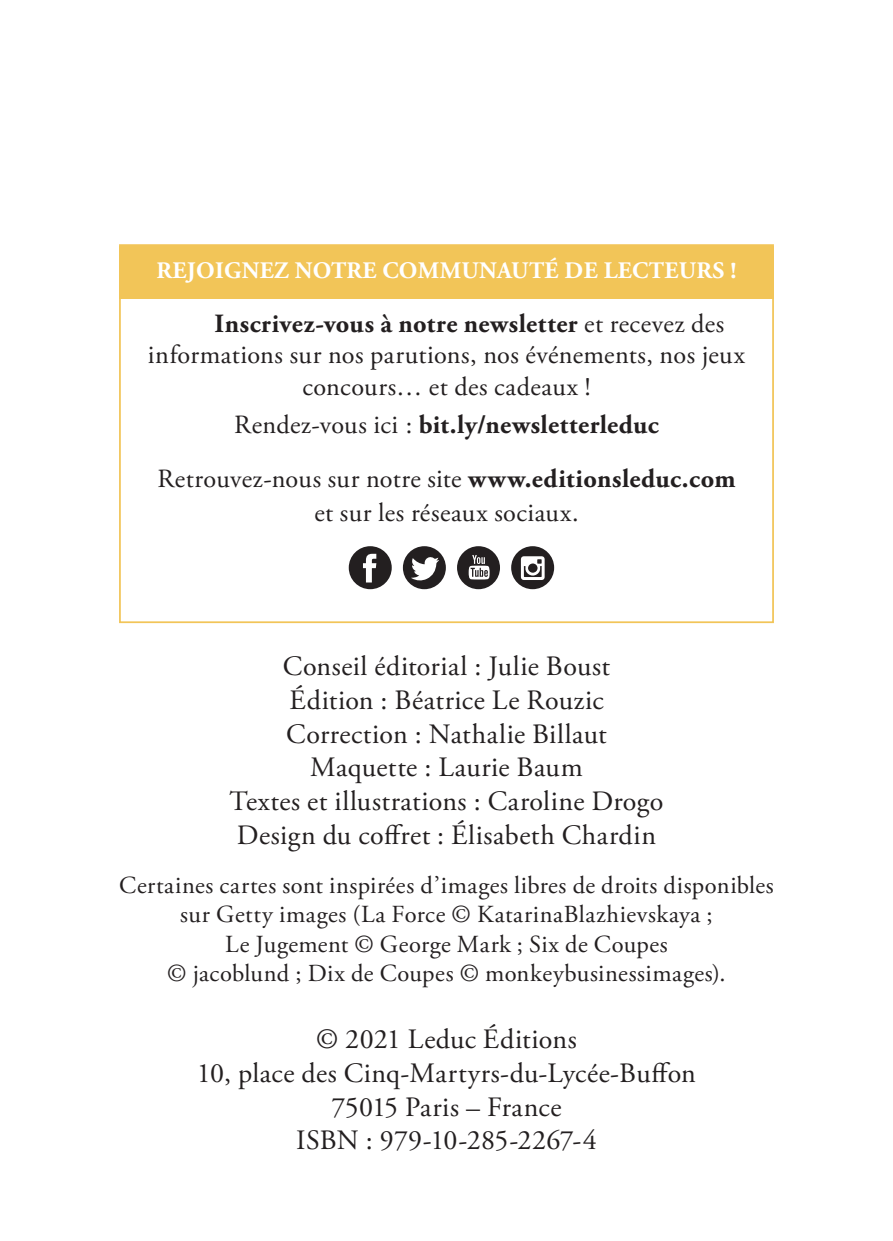
<style>
.page{position:relative;width:893px;height:1241px;background:#fff}
.page>*{position:absolute;margin:0;border:0;box-sizing:border-box;transform-origin:0 0}
.t1{font:28px/33.6px "Adobe Garamond Pro";letter-spacing:.015em;color:#231f20;text-align:center}
.t2{font:700 26.25px/53.9px "Adobe Garamond Pro";letter-spacing:.02em;color:#231f20;text-align:center}
.t3{font:26.25px "Adobe Garamond Pro";letter-spacing:.015em;color:#231f20}
.t4{font:24.5px/29.4px "Adobe Garamond Pro";letter-spacing:.02em;color:#231f20;text-align:center}
.t5{font:700 23.8px "Adobe Garamond Pro";letter-spacing:.015em;color:#fff}
.s1{font-weight:400}
</style>
<div class="page">
<div style="left:119px;top:246px;width:655px;height:52px;background:#f2c558"></div>
<div style="left:119px;top:244px;width:655px;height:379px;border:2px solid #f2c558"></div>
<div style="left:349px;top:546px;width:43px;height:43px;background:#231f20;border-radius:50%"></div>
<svg style="left:363px;top:553px;width:13px;height:29px"></svg>
<div style="left:403px;top:546px;width:43px;height:43px;background:#231f20;border-radius:50%"></div>
<div style="left:457px;top:546px;width:43px;height:43px;background:#231f20;border-radius:50%"></div>
<svg style="left:468px;top:555px;width:22px;height:24px"></svg>
<div style="left:511px;top:546px;width:43px;height:43px;background:#231f20;border-radius:50%"></div>
<svg style="left:411px;top:557px;width:28px;height:24px"></svg>
<svg style="left:521px;top:556px;width:24px;height:24px"></svg>
<p class="t5" style="left:157px;top:256px;width:581px">REJOIGNEZ NOTRE COMMUNAUTÉ DE LECTEURS !</p>
<p class="t2" style="left:214px;top:297px;width:512px">Inscrivez-vous à notre newsletter <span class="s1">et recevez des</span></p>
<p class="t3" style="left:148px;top:339px;width:599px">informations sur nos parutions, nos événements, nos jeux</p>
<p class="t3" style="left:302px;top:371px;width:290px">concours… et des cadeaux !</p>
<p class="t2" style="left:157px;top:398px;width:580px"><span class="s1">Rendez-vous ici :</span> bit.ly/newsletterleduc<br><span class="s1">Retrouvez-nous sur notre site</span> www.editionsleduc.com</p>
<p class="t3" style="left:314px;top:497px;width:266px">et sur les réseaux sociaux.</p>
<p class="t1" style="left:230px;top:650px;width:435px">Conseil éditorial : Julie Boust<br>Édition : Béatrice Le Rouzic<br>Correction : Nathalie Billaut<br>Maquette : Laurie Baum<br>Textes et illustrations : Caroline Drogo<br>Design du coffret : Élisabeth Chardin</p>
<p class="t4" style="left:119px;top:871px;width:656px">Certaines cartes sont inspirées d’images libres de droits disponibles sur Getty images (La Force © KatarinaBlazhievskaya ;<br>Le Jugement © George Mark ; Six de Coupes<br>© jacoblund ; Dix de Coupes © monkeybusinessimages).</p>
<p class="t1" style="left:197px;top:1023px;width:501px">© 2021 Leduc Éditions<br>10, place des Cinq-Martyrs-du-Lycée-Buffon<br>75015 Paris – France<br>ISBN : 979-10-285-2267-4</p>
</div>
